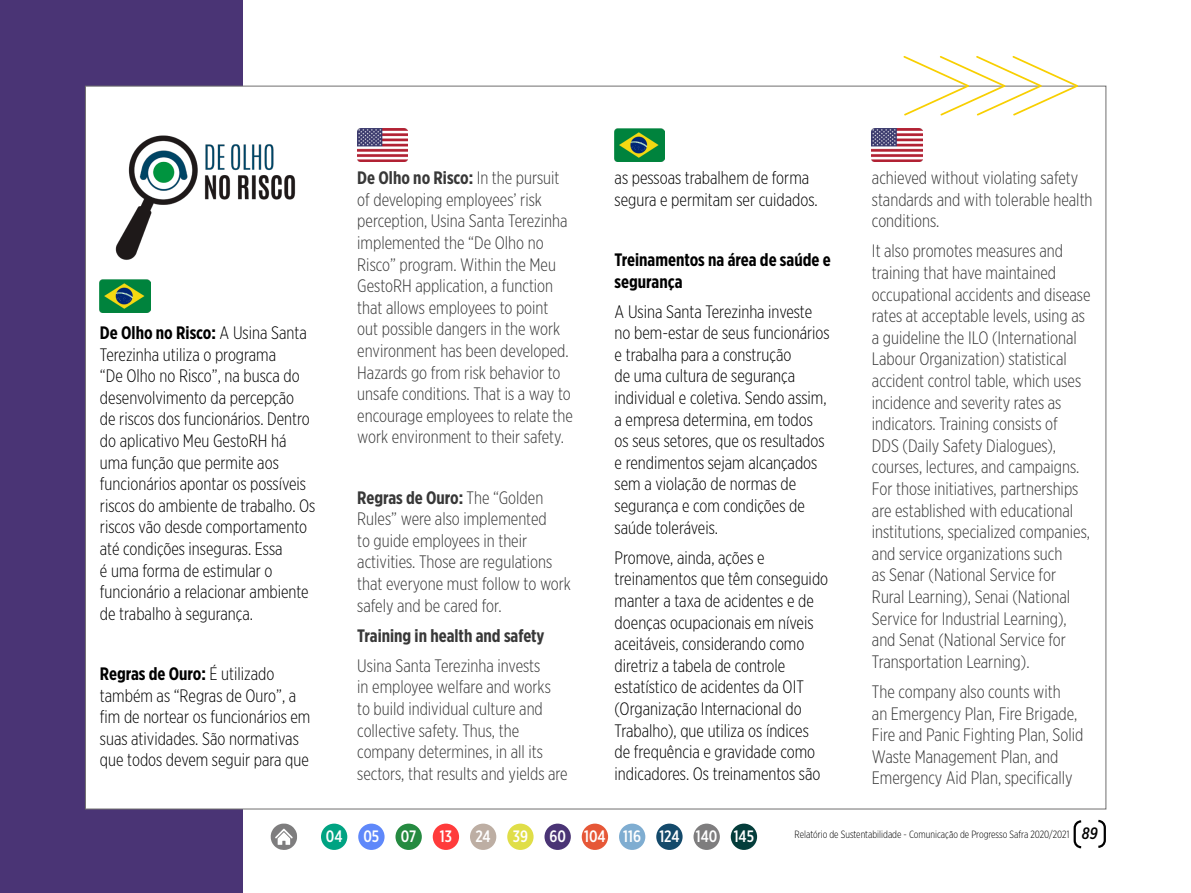
<style>
.page{position:relative;width:1191px;height:893px;background:#fff}
.page>*{position:absolute;margin:0;border:0;box-sizing:border-box;transform-origin:0 0}
.t1{font:300 18px/21.6px "Gotham X Narrow";color:#383838}
.t2{font:300 18px/21.6px "Gotham X Narrow";color:#000}
.t3{font:700 18px/21.6px "Gotham X Narrow";color:#000}
.t4{font:700 18px "Gotham X Narrow";color:#383838}
.t5{font:500 16.5px "Gotham X Narrow";color:#fff}
.t6{font:300 10.5px "Gotham X Narrow";color:#000}
.s1{font-weight:700}
.s2{font-weight:500;font-style:italic;font-size:16.5px}
</style>
<div class="page">
<div style="left:321px;top:824px;width:26px;height:26px;background:#00a382;border-radius:50%"></div>
<div style="left:358px;top:824px;width:26px;height:26px;background:#5f88fa;border-radius:50%"></div>
<div style="left:395px;top:824px;width:27px;height:26px;background:#258a40;border-radius:50%"></div>
<div style="left:433px;top:824px;width:26px;height:26px;background:#ff3b3b;border-radius:50%"></div>
<div style="left:470px;top:824px;width:26px;height:26px;background:#bdaea3;border-radius:50%"></div>
<div style="left:507px;top:824px;width:26px;height:26px;background:#e0de48;border-radius:50%"></div>
<div style="left:544px;top:824px;width:27px;height:26px;background:#4a3475;border-radius:50%"></div>
<div style="left:582px;top:824px;width:26px;height:26px;background:#e65737;border-radius:50%"></div>
<div style="left:619px;top:824px;width:26px;height:26px;background:#7fadd1;border-radius:50%"></div>
<div style="left:656px;top:824px;width:26px;height:26px;background:#144a6b;border-radius:50%"></div>
<div style="left:693px;top:824px;width:27px;height:26px;background:#7e7d7e;border-radius:50%"></div>
<div style="left:731px;top:824px;width:26px;height:26px;background:#043d3b;border-radius:50%"></div>
<div style="left:0;top:0;width:242px;height:893px;background:#4a3475"></div>
<div style="left:85px;top:86px;width:1021px;height:723px;background:#fff;border:1px solid #706f6f"></div>
<svg style="left:903px;top:56px;width:175px;height:60px"></svg>
<img style="left:100px;top:279px;width:50px;height:33px">
<img style="left:614px;top:129px;width:51px;height:33px">
<img style="left:357px;top:129px;width:50px;height:33px">
<img style="left:872px;top:129px;width:50px;height:33px">
<img style="left:115px;top:135px;width:181px;height:125px">
<svg style="left:271px;top:824px;width:26px;height:26px"></svg>
<svg style="left:1073px;top:819px;width:33px;height:30px"></svg>
<p class="t2" style="left:100px;top:322px;width:217px"><span class="s1">De Olho no Risco:</span> A Usina Santa<br>Terezinha utiliza o programa<br>“De Olho no Risco”, na busca do desenvolvimento da percepção<br>de riscos dos funcionários. Dentro do aplicativo Meu GestoRH há uma função que permite aos funcionários apontar os possíveis riscos do ambiente de trabalho. Os riscos vão desde comportamento até condições inseguras. Essa<br>é uma forma de estimular o funcionário a relacionar ambiente de trabalho à segurança.</p>
<p class="t2" style="left:100px;top:663px;width:212px"><span class="s1">Regras de Ouro:</span> É utilizado também as “Regras de Ouro”, a fim de nortear os funcionários em suas atividades. São normativas que todos devem seguir para que</p>
<p class="t1" style="left:357px;top:167px;width:217px"><span class="s1">De Olho no Risco:</span> In the pursuit of developing employees’ risk perception, Usina Santa Terezinha implemented the “De Olho no<br>Risco” program. Within the Meu<br>GestoRH application, a function that allows employees to point out possible dangers in the work environment has been developed.<br>Hazards go from risk behavior to unsafe conditions. That is a way to encourage employees to relate the work environment to their safety.</p>
<p class="t1" style="left:357px;top:486px;width:215px"><span class="s1">Regras de Ouro:</span> The “Golden<br>Rules” were also implemented<br>to guide employees in their activities. Those are regulations that everyone must follow to work safely and be cared for.</p>
<p class="t4" style="left:357px;top:624px;width:189px">Training in health and safety</p>
<p class="t1" style="left:357px;top:654px;width:212px">Usina Santa Terezinha invests<br>in employee welfare and works to build individual culture and collective safety. Thus, the company determines, in all its sectors, that results and yields are</p>
<p class="t2" style="left:614px;top:167px;width:205px">as pessoas trabalhem de forma segura e permitam ser cuidados.</p>
<p class="t3" style="left:614px;top:249px;width:218px">Treinamentos na área de saúde e segurança</p>
<p class="t2" style="left:614px;top:300px;width:217px">A Usina Santa Terezinha investe no bem-estar de seus funcionários e trabalha para a construção<br>de uma cultura de segurança individual e coletiva. Sendo assim, a empresa determina, em todos os seus setores, que os resultados e rendimentos sejam alcançados sem a violação de normas de segurança e com condições de saúde toleráveis.</p>
<p class="t2" style="left:614px;top:546px;width:215px">Promove, ainda, ações e treinamentos que têm conseguido manter a taxa de acidentes e de doenças ocupacionais em níveis aceitáveis, considerando como diretriz a tabela de controle estatístico de acidentes da OIT (Organização Internacional do<br>Trabalho), que utiliza os índices de frequência e gravidade como indicadores. Os treinamentos são</p>
<p class="t1" style="left:872px;top:167px;width:222px">achieved without violating safety standards and with tolerable health conditions.</p>
<p class="t1" style="left:872px;top:240px;width:220px">It also promotes measures and training that have maintained occupational accidents and disease rates at acceptable levels, using as a guideline the ILO (International Labour Organization) statistical accident control table, which uses incidence and severity rates as indicators. Training consists of<br>DDS (Daily Safety Dialogues), courses, lectures, and campaigns.<br>For those initiatives, partnerships are established with educational institutions, specialized companies, and service organizations such<br>as Senar (National Service for Rural Learning), Senai (National Service for Industrial Learning), and Senat (National Service for Transportation Learning).</p>
<p class="t1" style="left:872px;top:680px;width:213px">The company also counts with<br>an Emergency Plan, Fire Brigade,<br>Fire and Panic Fighting Plan, Solid<br>Waste Management Plan, and<br>Emergency Aid Plan, specifically</p>
<p class="t5" style="left:326px;top:826px;width:18px">04</p>
<p class="t5" style="left:363px;top:826px;width:17px">05</p>
<p class="t5" style="left:401px;top:826px;width:17px">07</p>
<p class="t5" style="left:440px;top:826px;width:14px">13</p>
<p class="t5" style="left:475px;top:826px;width:17px">24</p>
<p class="t5" style="left:513px;top:826px;width:17px">39</p>
<p class="t5" style="left:549px;top:826px;width:206px">60 104 116 124 140 145</p>
<p class="t6" style="left:794px;top:828px;width:304px">Relatório de Sustentabilidade - Comunicação de Progresso Safra 2020/2021 <span class="s2">89</span></p>
</div>
